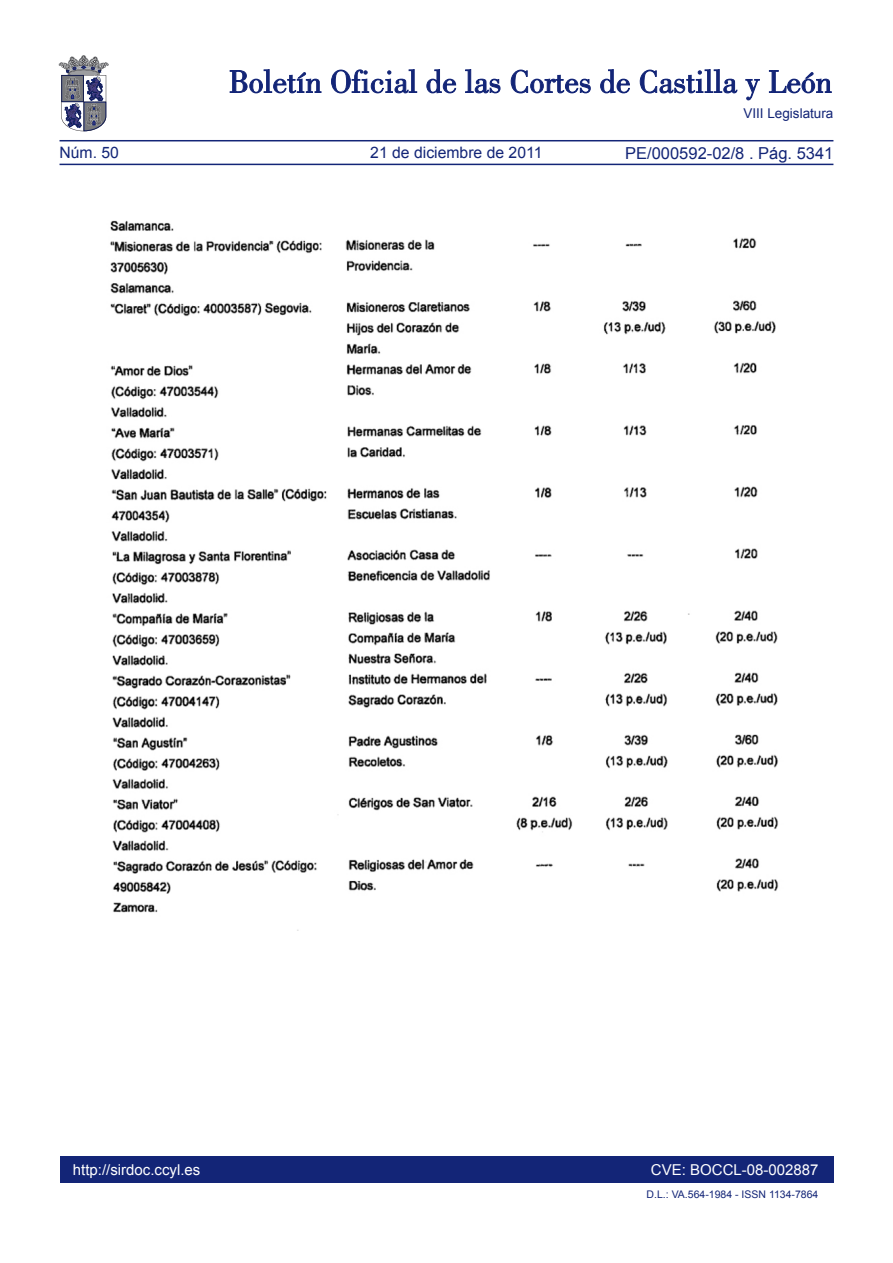
<style>
.page{position:relative;width:893px;height:1263px;background:#fff}
.page>*{position:absolute;margin:0;border:0;box-sizing:border-box;transform-origin:0 0}
.t1{font:16.5px "Arial";color:#132577}
.t2{font:15.75px "Arial";color:#132577}
.t3{font:15px "Arial";color:#fff}
.t4{font:13.5px "Arial";color:#132577}
.TEXTO_NORMAL{font:10.5px "Arial";color:#132577}
</style>
<div class="page">
<div style="left:60px;top:1157px;width:773px;height:26px;background:#132577"></div>
<hr style="left:60px;top:164px;width:773px;height:1px;background:#132577">
<hr style="left:60px;top:140px;width:773px;height:1px;background:#132577">
<svg style="left:230px;top:69px;width:91px;height:24px"></svg>
<svg style="left:331px;top:69px;width:86px;height:24px"></svg>
<svg style="left:426px;top:69px;width:30px;height:24px"></svg>
<svg style="left:465px;top:69px;width:35px;height:24px"></svg>
<svg style="left:511px;top:70px;width:80px;height:23px"></svg>
<svg style="left:600px;top:69px;width:30px;height:24px"></svg>
<svg style="left:640px;top:69px;width:97px;height:24px"></svg>
<svg style="left:745px;top:79px;width:15px;height:21px"></svg>
<svg style="left:769px;top:70px;width:62px;height:23px"></svg>
<svg style="left:59px;top:55px;width:49px;height:76px"></svg>
<img style="left:110px;top:220px;width:669px;height:710px">
<p class="t2" style="left:60px;top:142px;width:61px">Núm. 50</p>
<p class="t2" style="left:370px;top:142px;width:174px">21 de diciembre de 2011</p>
<p class="t4" style="left:743px;top:105px;width:92px">VIII Legislatura</p>
<p class="t1" style="left:625px;top:142px;width:210px">PE/000592-02/8 . Pág. 5341</p>
<p class="t3" style="left:73px;top:1159px;width:129px">http://sirdoc.ccyl.es</p>
<p class="t3" style="left:651px;top:1159px;width:169px">CVE: BOCCL-08-002887</p>
<p class="TEXTO_NORMAL" style="left:647px;top:1188px;width:173px">D.L.: VA.564-1984 - ISSN 1134-7864</p>
</div>
